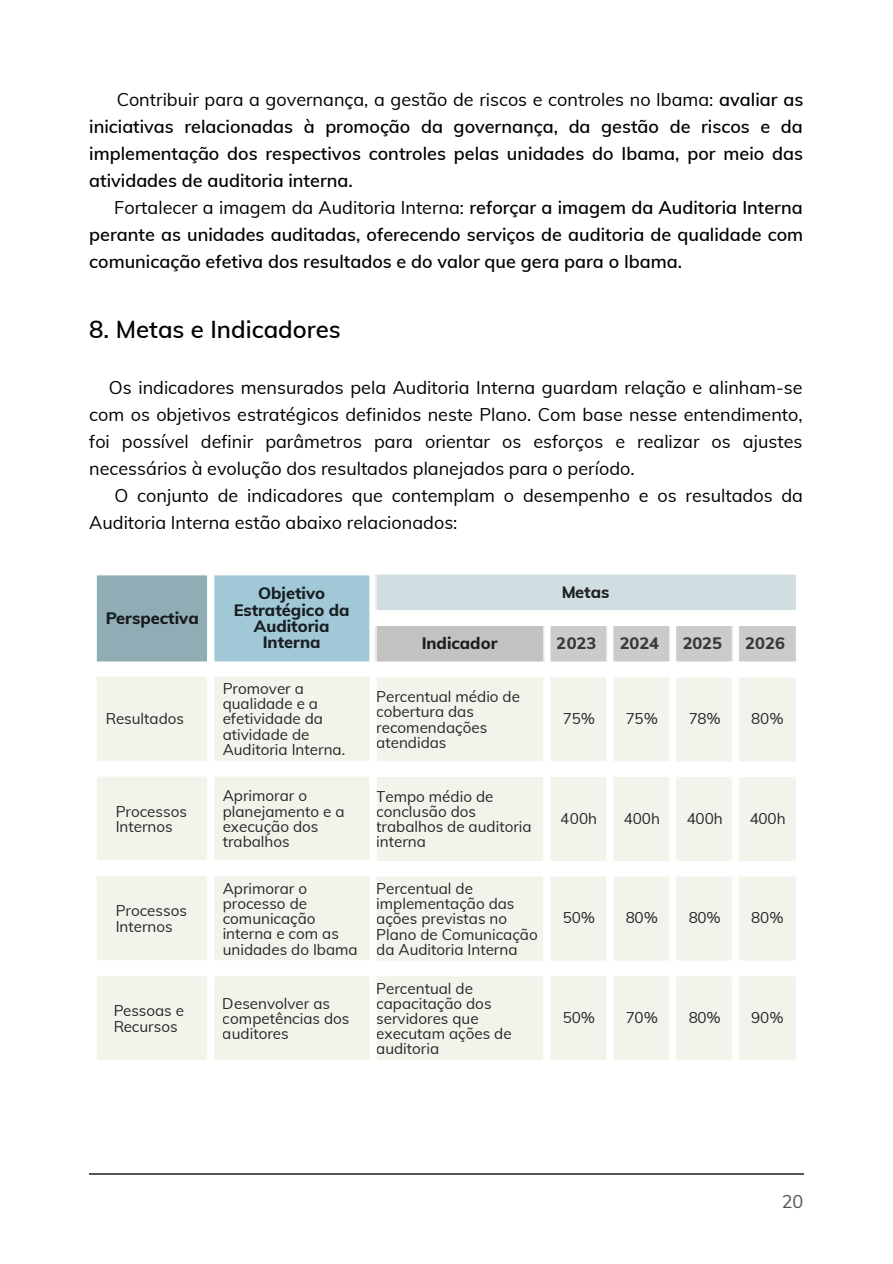
<style>
.page{position:relative;width:893px;height:1264px;background:#fff}
.page>*{position:absolute;margin:0;border:0;box-sizing:border-box;transform-origin:0 0}
.t1{font:600 24px "Muli";color:#000}
.t2{font:600 18px/27px "Muli";color:#000;text-align:justify}
.t3{font:18px/27px "Muli";color:#000;text-align:justify}
.t4{font:18px "Muli";color:#545454}
.t5{font:800 16.5px/16.2px "Muli";color:#000;text-align:center}
.t6{font:15.3px "Muli";color:#000}
.t7{font:15.15px/15.1px "Muli";color:#000}
.s1{font-weight:400}
</style>
<div class="page">
<svg style="left:96px;top:574px;width:700px;height:486px"></svg>
<hr style="left:89px;top:1173px;width:714px;height:1px;background:#545454">
<p class="t2" style="left:89px;top:85px;width:715px;text-indent:27px"><span class="s1">Contribuir para a governança, a gestão de riscos e controles no Ibama:</span> avaliar as iniciativas relacionadas à promoção da governança, da gestão de riscos e da implementação dos respectivos controles pelas unidades do Ibama, por meio das atividades de auditoria interna.</p>
<p class="t2" style="left:89px;top:193px;width:715px;text-indent:25px"><span class="s1">Fortalecer a imagem da Auditoria Interna:</span> reforçar a imagem da Auditoria Interna perante as unidades auditadas, oferecendo serviços de auditoria de qualidade com comunicação efetiva dos resultados e do valor que gera para o Ibama.</p>
<p class="t1" style="left:89px;top:314px;width:253px">8. Metas e Indicadores</p>
<p class="t3" style="left:89px;top:374px;width:714px;text-indent:20px">Os indicadores mensurados pela Auditoria Interna guardam relação e alinham-se com os objetivos estratégicos definidos neste Plano. Com base nesse entendimento, foi possível definir parâmetros para orientar os esforços e realizar os ajustes necessários à evolução dos resultados planejados para o período.</p>
<p class="t3" style="left:89px;top:482px;width:715px;text-indent:25px">O conjunto de indicadores que contemplam o desempenho e os resultados da<br>Auditoria Interna estão abaixo relacionados:</p>
<p class="t5" style="left:105px;top:609px;width:95px">Perspectiva</p>
<p class="t7" style="left:105px;top:711px;width:80px">Resultados</p>
<p class="t7" style="left:116px;top:803px;width:73px">Processos<br>Internos</p>
<p class="t7" style="left:116px;top:903px;width:73px">Processos<br>Internos</p>
<p class="t7" style="left:113px;top:1003px;width:72px">Pessoas e<br>Recursos</p>
<p class="t5" style="left:233px;top:585px;width:118px">Objetivo<br>Estratégico da<br>Auditoria<br>Interna</p>
<p class="t7" style="left:223px;top:680px;width:124px">Promover a qualidade e a efetividade da atividade de<br>Auditoria Interna.</p>
<p class="t7" style="left:223px;top:788px;width:123px">Aprimorar o planejamento e a execução dos trabalhos</p>
<p class="t7" style="left:223px;top:880px;width:136px">Aprimorar o processo de comunicação interna e com as unidades do Ibama</p>
<p class="t7" style="left:223px;top:995px;width:128px">Desenvolver as competências dos auditores</p>
<p class="t5" style="left:561px;top:583px;width:50px">Metas</p>
<p class="t5" style="left:421px;top:634px;width:77px">Indicador</p>
<p class="t5" style="left:556px;top:634px;width:41px">2023</p>
<p class="t5" style="left:619px;top:634px;width:41px">2024</p>
<p class="t5" style="left:682px;top:634px;width:41px">2025</p>
<p class="t5" style="left:745px;top:634px;width:41px">2026</p>
<p class="t7" style="left:376px;top:688px;width:145px">Percentual médio de cobertura das recomendações atendidas</p>
<p class="t7" style="left:376px;top:788px;width:157px">Tempo médio de conclusão dos trabalhos de auditoria interna</p>
<p class="t7" style="left:376px;top:880px;width:163px">Percentual de implementação das ações previstas no<br>Plano de Comunicação da Auditoria Interna</p>
<p class="t7" style="left:376px;top:980px;width:137px">Percentual de capacitação dos servidores que executam ações de auditoria</p>
<p class="t6" style="left:562px;top:708px;width:34px">75%</p>
<p class="t6" style="left:625px;top:708px;width:34px">75%</p>
<p class="t6" style="left:688px;top:708px;width:34px">78%</p>
<p class="t6" style="left:751px;top:708px;width:34px">80%</p>
<p class="t6" style="left:560px;top:808px;width:38px">400h</p>
<p class="t6" style="left:623px;top:808px;width:38px">400h</p>
<p class="t6" style="left:686px;top:808px;width:38px">400h</p>
<p class="t6" style="left:749px;top:808px;width:38px">400h</p>
<p class="t6" style="left:562px;top:908px;width:34px">50%</p>
<p class="t6" style="left:625px;top:908px;width:34px">80%</p>
<p class="t6" style="left:688px;top:908px;width:34px">80%</p>
<p class="t6" style="left:751px;top:908px;width:34px">80%</p>
<p class="t6" style="left:562px;top:1007px;width:34px">50%</p>
<p class="t6" style="left:625px;top:1007px;width:34px">70%</p>
<p class="t6" style="left:688px;top:1007px;width:34px">80%</p>
<p class="t6" style="left:751px;top:1007px;width:34px">90%</p>
<p class="t4" style="left:781px;top:1190px;width:23px">20</p>
</div>
